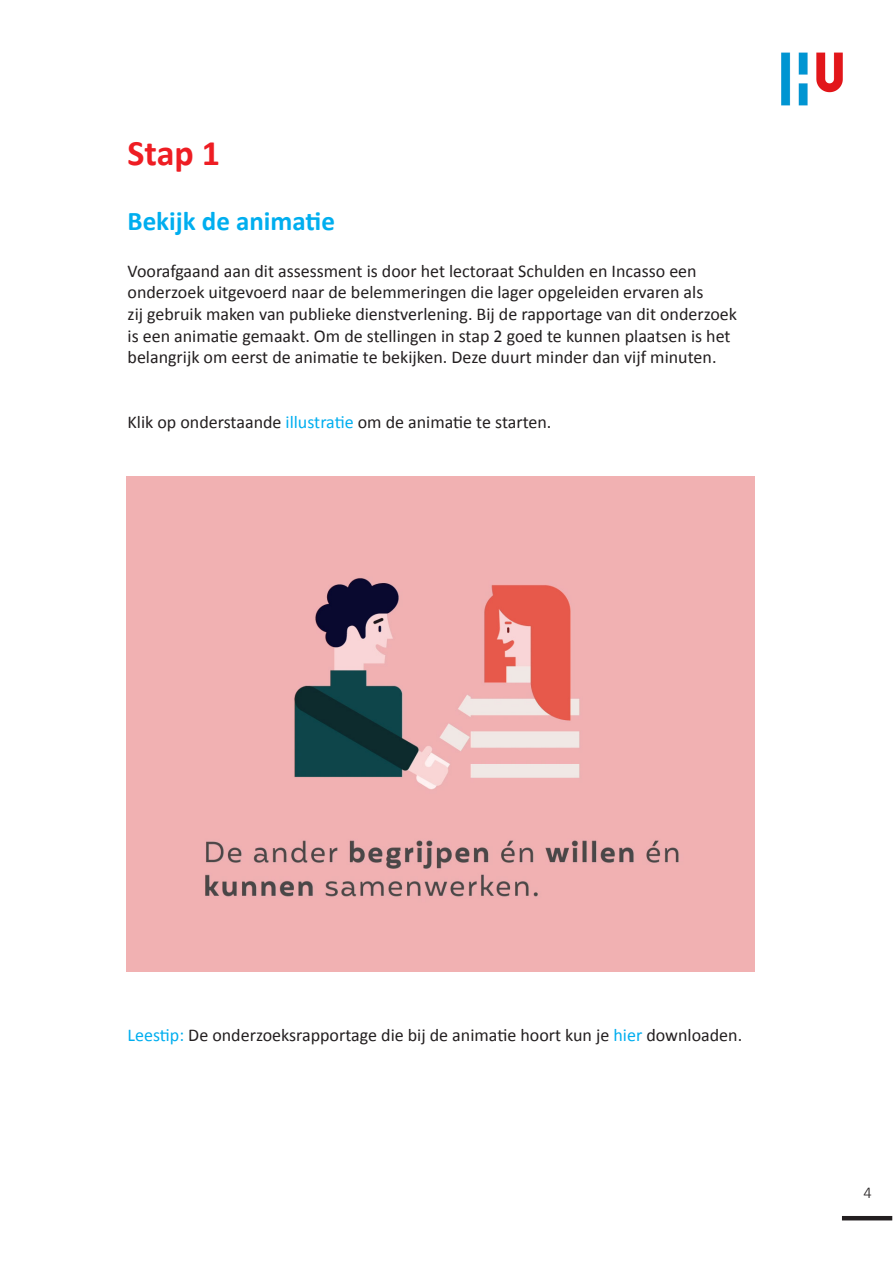
<style>
.page{position:relative;width:893px;height:1263px;background:#fff}
.page>*{position:absolute;margin:0;border:0;box-sizing:border-box;transform-origin:0 0}
.t1{font:700 36px "Calibri";color:#ee1d23}
.t2{font:700 27px "Calibri";color:#00aeef}
.t3{font:18px/21.6px "Calibri";color:#231f20}
.t4{font:300 16.5px "Calibri";color:#231f20}
.s1{color:#00aeef}
</style>
<div class="page">
<img style="left:781px;top:52px;width:62px;height:54px">
<hr style="left:842px;top:1216px;width:50px;height:4px;background:#231f20">
<img style="left:126px;top:476px;width:628px;height:496px">
<p class="t1" style="left:128px;top:130px;width:94px">Stap 1</p>
<p class="t2" style="left:128px;top:204px;width:209px">Bekijk de animatie</p>
<p class="t3" style="left:128px;top:260px;width:571px">Voorafgaand aan dit assessment is door het lectoraat Schulden en Incasso een</p>
<p class="t3" style="left:128px;top:282px;width:577px">onderzoek uitgevoerd naar de belemmeringen die lager opgeleiden ervaren als</p>
<p class="t3" style="left:128px;top:303px;width:611px">zij gebruik maken van publieke dienstverlening. Bij de rapportage van dit onderzoek</p>
<p class="t3" style="left:128px;top:325px;width:604px">is een animatie gemaakt. Om de stellingen in stap 2 goed te kunnen plaatsen is het belangrijk om eerst de animatie te bekijken. Deze duurt minder dan vijf minuten.</p>
<p class="t3" style="left:128px;top:411px;width:425px">Klik op onderstaande <span class="s1">illustratie</span> om de animatie te starten.</p>
<p class="t3" style="left:128px;top:1024px;width:616px"><span class="s1">Leestip:</span> De onderzoeksrapportage die bij de animatie hoort kun je <span class="s1">hier</span> downloaden.</p>
<p class="t4" style="left:863px;top:1182px;width:10px">4</p>
</div>
